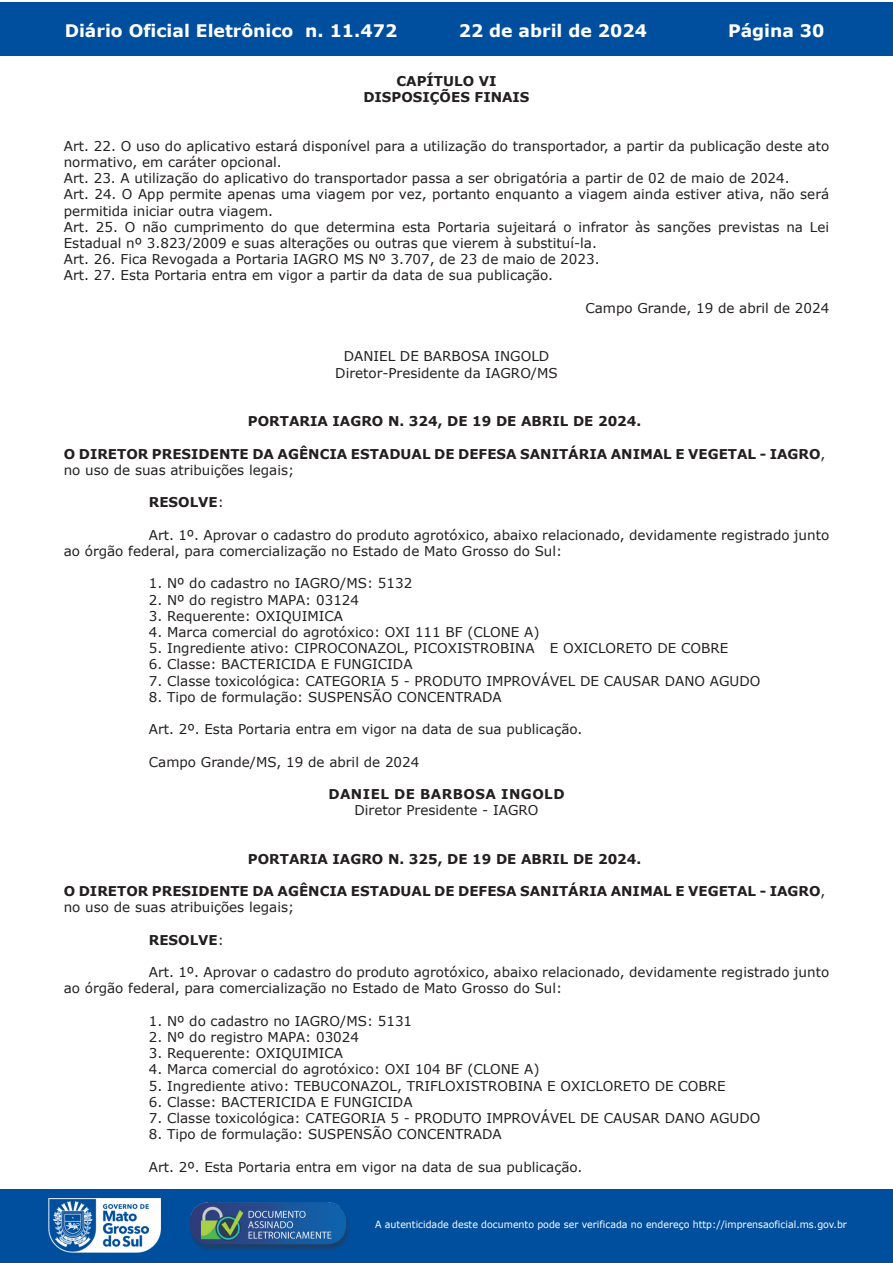
<style>
.page{position:relative;width:893px;height:1263px;background:#fff}
.page>*{position:absolute;margin:0;border:0;box-sizing:border-box;transform-origin:0 0}
.t1{font:700 17.25px "Verdana";color:#fff}
.t2{font:13.5px/16.2px "Verdana";color:#231f20}
.t3{font:700 13.5px/16.2px "Verdana";color:#231f20}
.t4{font:700 13.5px "Verdana";letter-spacing:.035em;color:#231f20}
.t5{font:9.9px "Verdana";color:#fff;scale:.95 1}
.s1{font-weight:400}
</style>
<div class="page">
<div style="left:0;top:2px;width:893px;height:53px;background:#004f9f"></div>
<div style="left:1px;top:1189px;width:892px;height:74px;background:#004f9f"></div>
<img style="left:49px;top:1198px;width:111px;height:54px">
<img style="left:185px;top:1201px;width:168px;height:54px">
<p class="t1" style="left:65px;top:18px;width:334px">Diário Oficial Eletrônico n. 11.472</p>
<p class="t1" style="left:459px;top:18px;width:190px">22 de abril de 2024</p>
<p class="t1" style="left:728px;top:18px;width:98px">Página 30</p>
<p class="t3" style="left:363px;top:73px;width:168px;text-align:center">CAPÍTULO VI<br>DISPOSIÇÕES FINAIS</p>
<p class="t2" style="left:64px;top:138px;width:767px">Art. 22. O uso do aplicativo estará disponível para a utilização do transportador, a partir da publicação deste ato normativo, em caráter opcional.<br>Art. 23. A utilização do aplicativo do transportador passa a ser obrigatória a partir de 02 de maio de 2024.<br>Art. 24. O App permite apenas uma viagem por vez, portanto enquanto a viagem ainda estiver ativa, não será permitida iniciar outra viagem.<br>Art. 25. O não cumprimento do que determina esta Portaria sujeitará o infrator às sanções previstas na Lei Estadual nº 3.823/2009 e suas alterações ou outras que vierem à substituí-la.<br>Art. 26. Fica Revogada a Portaria IAGRO MS Nº 3.707, de 23 de maio de 2023.<br>Art. 27. Esta Portaria entra em vigor a partir da data de sua publicação.</p>
<p class="t2" style="left:585px;top:300px;width:245px">Campo Grande, 19 de abril de 2024</p>
<p class="t2" style="left:335px;top:348px;width:224px;text-align:center">DANIEL DE BARBOSA INGOLD<br>Diretor-Presidente da IAGRO/MS</p>
<p class="t3" style="left:248px;top:413px;width:395px">PORTARIA IAGRO N. 324, DE 19 DE ABRIL DE 2024.</p>
<p class="t3" style="left:64px;top:445px;width:763px">O DIRETOR PRESIDENTE DA AGÊNCIA ESTADUAL DE DEFESA SANITÁRIA ANIMAL E VEGETAL - IAGRO<span class="s1">, no uso de suas atribuições legais;</span></p>
<p class="t3" style="left:149px;top:494px;width:77px">RESOLVE<span class="s1">:</span></p>
<p class="t2" style="left:64px;top:527px;width:767px;text-indent:85px">Art. 1º. Aprovar o cadastro do produto agrotóxico, abaixo relacionado, devidamente registrado junto ao órgão federal, para comercialização no Estado de Mato Grosso do Sul:</p>
<p class="t2" style="left:149px;top:575px;width:265px">1. Nº do cadastro no IAGRO/MS: 5132</p>
<p class="t2" style="left:149px;top:591px;width:212px">2. Nº do registro MAPA: 03124</p>
<p class="t2" style="left:149px;top:608px;width:196px">3. Requerente: OXIQUIMICA</p>
<p class="t2" style="left:149px;top:624px;width:392px">4. Marca comercial do agrotóxico: OXI 111 BF (CLONE A)</p>
<p class="t2" style="left:149px;top:640px;width:581px">5. Ingrediente ativo: CIPROCONAZOL, PICOXISTROBINA E OXICLORETO DE COBRE</p>
<p class="t2" style="left:149px;top:656px;width:265px">6. Classe: BACTERICIDA E FUNGICIDA</p>
<p class="t2" style="left:149px;top:672px;width:613px">7. Classe toxicológica: CATEGORIA 5 - PRODUTO IMPROVÁVEL DE CAUSAR DANO AGUDO</p>
<p class="t2" style="left:149px;top:689px;width:354px">8. Tipo de formulação: SUSPENSÃO CONCENTRADA</p>
<p class="t2" style="left:149px;top:721px;width:435px">Art. 2º. Esta Portaria entra em vigor na data de sua publicação.</p>
<p class="t2" style="left:149px;top:753px;width:272px">Campo Grande/MS, 19 de abril de 2024</p>
<p class="t4" style="left:328px;top:784px;width:238px">DANIEL DE BARBOSA INGOLD</p>
<p class="t2" style="left:354px;top:802px;width:186px">Diretor Presidente - IAGRO</p>
<p class="t3" style="left:248px;top:850px;width:395px">PORTARIA IAGRO N. 325, DE 19 DE ABRIL DE 2024.</p>
<p class="t3" style="left:64px;top:883px;width:763px">O DIRETOR PRESIDENTE DA AGÊNCIA ESTADUAL DE DEFESA SANITÁRIA ANIMAL E VEGETAL - IAGRO<span class="s1">, no uso de suas atribuições legais;</span></p>
<p class="t3" style="left:149px;top:931px;width:77px">RESOLVE<span class="s1">:</span></p>
<p class="t2" style="left:64px;top:964px;width:767px;text-indent:85px">Art. 1º. Aprovar o cadastro do produto agrotóxico, abaixo relacionado, devidamente registrado junto ao órgão federal, para comercialização no Estado de Mato Grosso do Sul:</p>
<p class="t2" style="left:149px;top:1013px;width:265px">1. Nº do cadastro no IAGRO/MS: 5131</p>
<p class="t2" style="left:149px;top:1029px;width:212px">2. Nº do registro MAPA: 03024</p>
<p class="t2" style="left:149px;top:1045px;width:196px">3. Requerente: OXIQUIMICA</p>
<p class="t2" style="left:149px;top:1061px;width:392px">4. Marca comercial do agrotóxico: OXI 104 BF (CLONE A)</p>
<p class="t2" style="left:149px;top:1077px;width:578px">5. Ingrediente ativo: TEBUCONAZOL, TRIFLOXISTROBINA E OXICLORETO DE COBRE</p>
<p class="t2" style="left:149px;top:1094px;width:265px">6. Classe: BACTERICIDA E FUNGICIDA</p>
<p class="t2" style="left:149px;top:1110px;width:613px">7. Classe toxicológica: CATEGORIA 5 - PRODUTO IMPROVÁVEL DE CAUSAR DANO AGUDO</p>
<p class="t2" style="left:149px;top:1126px;width:354px">8. Tipo de formulação: SUSPENSÃO CONCENTRADA</p>
<p class="t2" style="left:149px;top:1158px;width:435px">Art. 2º. Esta Portaria entra em vigor na data de sua publicação.</p>
<p class="t5" style="left:375px;top:1218px;width:498px">A autenticidade deste documento pode ser verificada no endereço http://imprensaoficial.ms.gov.br</p>
</div>
